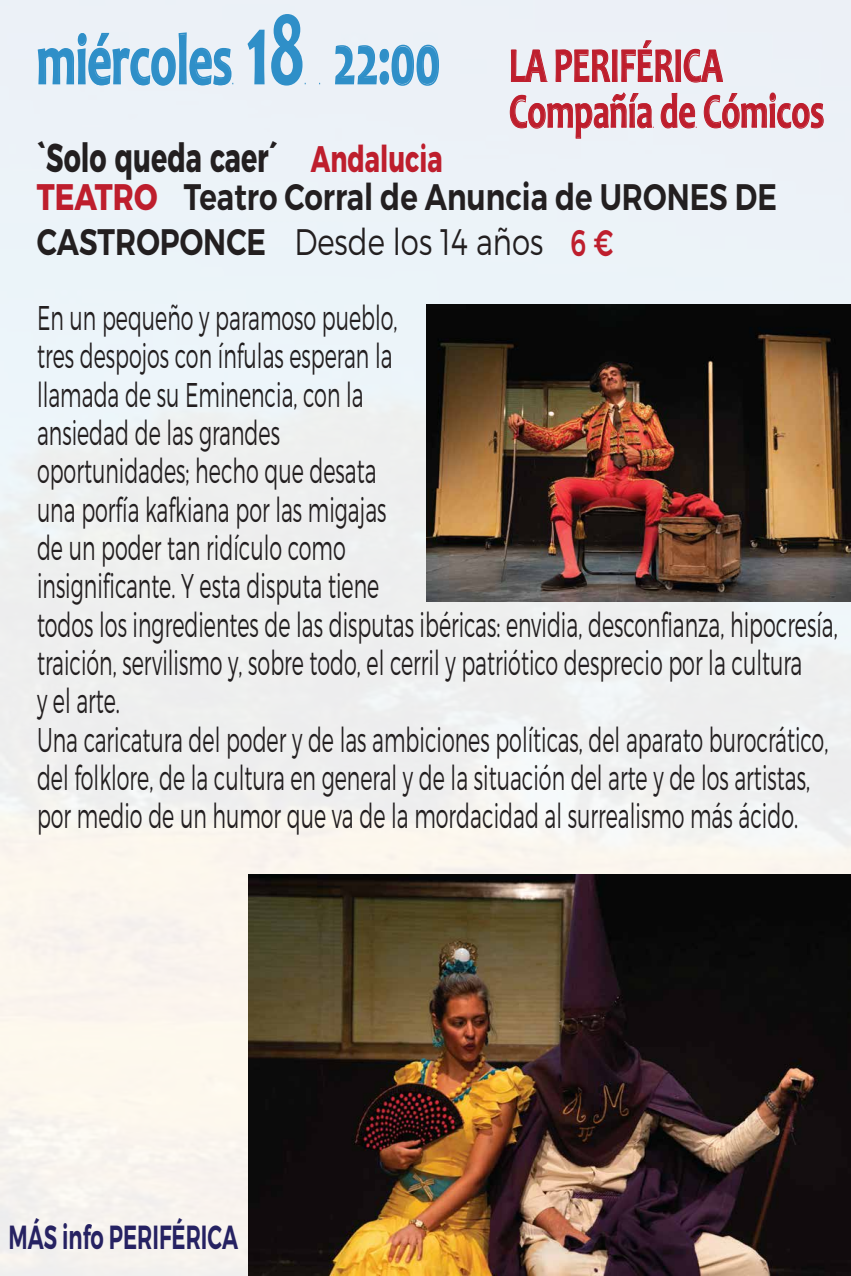
<style>
.page{position:relative;width:851px;height:1276px;background:#fff}
.page>*{position:absolute;margin:0;border:0;box-sizing:border-box;transform-origin:0 0}
.t1{font:700 72.6px "Candara";color:#0077bd;scale:.65 1}
.t2{font:700 48.9px "Candara";color:#be1e2d;scale:.68 1}
.t3{font:700 40.2px "Montserrat";color:#231f20;scale:.67 1}
.t4{font:600 36.9px/45.3px "Montserrat";color:#231f20;scale:.79 1}
.t5{font:500 36.9px "Montserrat";color:#be1e2d;scale:.69 1}
.t6{font:300 34.2px/38.4px "Montserrat";color:#231f20;scale:.6 1}
.t7{font:600 33.3px "Montserrat";color:#262262;scale:.63 1}
.s1{font-size:103.2px}
.s2{font-size:48.9px;color:#be1e2d}
.s3{font-size:36.9px;color:#be1e2d}
.s4{font-weight:700;color:#be1e2d}
.s5{font-weight:300}
</style>
<div class="page">
<img style="left:0;top:0;width:850px;height:1276px">
<svg style="left:37px;top:32px;width:196px;height:54px;background:#c7deee"></svg>
<svg style="left:246px;top:13px;width:59px;height:73px;background:#cfe2f0"></svg>
<svg style="left:334px;top:44px;width:105px;height:43px;background:#c3dbec"></svg>
<svg style="left:510px;top:50px;width:37px;height:32px"></svg>
<svg style="left:555px;top:40px;width:168px;height:43px;background:#e4ced5"></svg>
<svg style="left:509px;top:92px;width:144px;height:47px;background:#e5d3da"></svg>
<svg style="left:660px;top:93px;width:36px;height:36px"></svg>
<svg style="left:703px;top:93px;width:120px;height:36px;background:#e3ccd4"></svg>
<img style="left:426px;top:304px;width:424px;height:298px">
<img style="left:248px;top:874px;width:602px;height:402px">
<h1 class="t1" style="left:37px;top:14px;width:1056px">miércoles <span class="s1">18</span> 22:00 <span class="s2">LA PERIFÉRICA</span></h1>
<h2 class="t2" style="left:509px;top:81px;width:465px">Compañía de Cómicos</h2>
<p class="t3" style="left:37px;top:125px;width:607px">`Solo queda caer´ <span class="s3">Andalucia</span></p>
<p class="t4" style="left:37px;top:174px;width:938px"><span class="s4">TEATRO</span> Teatro Corral de Anuncia de URONES DE<br>CASTROPONCE <span class="s5">Desde los 14 años</span></p>
<p class="t5" style="left:570px;top:213px;width:64px">6 €</p>
<p class="t6" style="left:37px;top:298px;width:1335px">En un pequeño y paramoso pueblo,<br>tres despojos con ínfulas esperan la<br>llamada de su Eminencia, con la<br>ansiedad de las grandes<br>oportunidades; hecho que desata<br>una porfía kafkiana por las migajas<br>de un poder tan ridículo como<br>insignificante. Y esta disputa tiene<br>todos los ingredientes de las disputas ibéricas: envidia, desconfianza, hipocresía, traición, servilismo y, sobre todo, el cerril y patriótico desprecio por la cultura<br>y el arte.<br>Una caricatura del poder y de las ambiciones políticas, del aparato burocrático, del folklore, de la cultura en general y de la situación del arte y de los artistas, por medio de un humor que va de la mordacidad al surrealismo más ácido.</p>
<p class="t7" style="left:9px;top:1216px;width:366px">MÁS info PERIFÉRICA</p>
</div>
